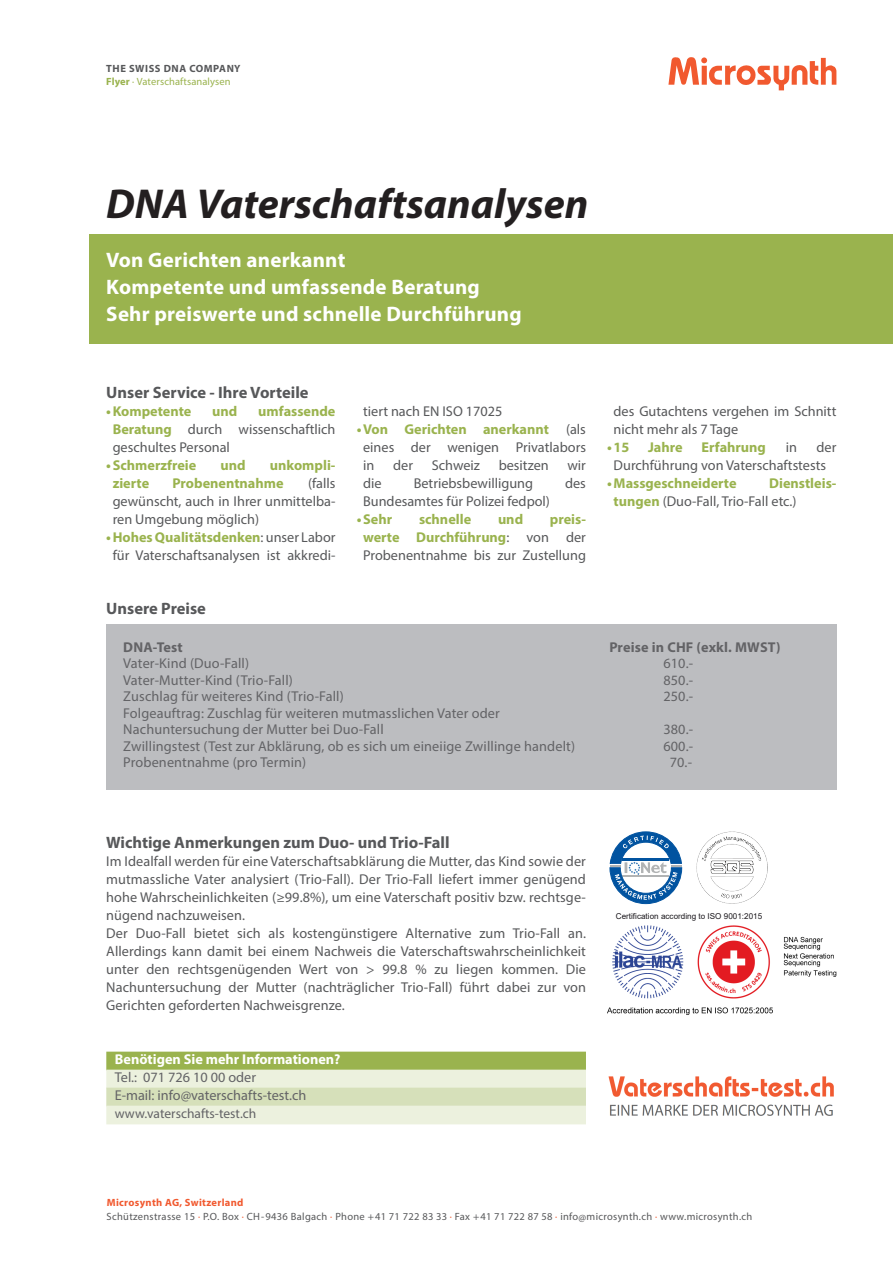
<style>
.page{position:relative;width:893px;height:1263px;background:#fff}
.page>*{position:absolute;margin:0;border:0;box-sizing:border-box;transform-origin:0 0}
._00_HauptTitel{font:italic 700 42px "Myriad Pro";color:#231f20}
._00_Lead_White{font:700 21px "Myriad Pro";letter-spacing:.01em;color:#fff}
._00_Titel{font:700 16.5px "Myriad Pro";color:#57585a}
._00_Lauftext{font:14.25px/18px "Myriad Pro";color:#57585a;text-align:justify}
._00_Lead_White-2{font:14.25px "Myriad Pro";letter-spacing:.01em;color:#636366}
.t1{font:700 14.25px "Myriad Pro";color:#9ab34e}
.Tab_Text_30_Prozent{font:14.25px "Myriad Pro";color:#636366}
.Tab_Text_full{font:700 14.25px "Myriad Pro";color:#fff}
._00_Lead_White-3{font:700 14.25px "Myriad Pro";letter-spacing:.01em;color:#636366}
.Tab_Text_15_Prozent{font:14.25px "Myriad Pro";color:#636366}
.Tab_Text_15_Prozent-2{font:13.5px "Myriad Pro";color:#636366}
.t2{font:10.5px/14.9px "Myriad Pro";letter-spacing:.03em;color:#57585a}
.t3{font:10.5px/12.6px "Myriad Pro";letter-spacing:.01em;color:#9ab34e}
.t4{font:8.1px "Arial";color:#1a171c}
.s1{font-weight:700;color:#57585a}
.s2{font-weight:700}
.s3{font-weight:700;color:#9ab34e}
.s4{font-weight:700;color:#f1592f}
.s5{color:#f1592f}
</style>
<div class="page">
<svg style="left:668px;top:57px;width:168px;height:33px"></svg>
<div style="left:89px;top:234px;width:804px;height:109px;background:#9ab34e"></div>
<div style="left:106px;top:1052px;width:480px;height:18px;background:#9ab34e"></div>
<div style="left:106px;top:1070px;width:480px;height:18px;background:#ecf1de"></div>
<div style="left:106px;top:1088px;width:480px;height:18px;background:#d6e0ba"></div>
<div style="left:106px;top:1106px;width:480px;height:18px;background:#ecf1de"></div>
<div style="left:106px;top:624px;width:730px;height:166px;background:#bcbdc0"></div>
<img style="left:607px;top:925px;width:229px;height:90px">
<svg style="left:610px;top:832px;width:72px;height:72px"></svg>
<img style="left:696px;top:832px;width:72px;height:71px">
<img style="left:608px;top:1076px;width:226px;height:40px">
<p class="t3" style="left:106px;top:62px;width:136px"><span class="s1">THE SWISS DNA COMPANY<br></span><span class="s2">Flyer</span> · Vaterschaftsanalysen</p>
<p class="_00_HauptTitel" style="left:106px;top:177px;width:484px">DNA Vaterschaftsanalysen</p>
<p class="_00_Lead_White" style="left:106px;top:246px;width:241px">Von Gerichten anerkannt</p>
<p class="_00_Lead_White" style="left:106px;top:273px;width:375px">Kompetente und umfassende Beratung</p>
<p class="_00_Lead_White" style="left:106px;top:300px;width:417px">Sehr preiswerte und schnelle Durchführung</p>
<p class="_00_Titel" style="left:106px;top:382px;width:204px">Unser Service - Ihre Vorteile</p>
<p class="t1" style="left:106px;top:402px;width:87px">•Kompetente</p>
<p class="t1" style="left:212px;top:402px;width:27px">und</p>
<p class="_00_Lauftext" style="left:113px;top:402px;width:224px;text-indent:146px"><span class="s3">umfassende Beratung</span> durch wissenschaftlich geschultes Personal</p>
<p class="t1" style="left:106px;top:456px;width:92px">•Schmerzfreie</p>
<p class="t1" style="left:221px;top:456px;width:27px">und</p>
<p class="t1" style="left:270px;top:456px;width:67px">unkompli-</p>
<p class="t1" style="left:113px;top:474px;width:38px">zierte</p>
<p class="t1" style="left:172px;top:474px;width:113px">Probenentnahme</p>
<p class="_00_Lauftext" style="left:113px;top:474px;width:224px;text-indent:195px">(falls gewünscht, auch in Ihrer unmittelba&shy;ren Umgebung möglich)</p>
<p class="_00_Lauftext" style="left:106px;top:528px;width:231px;text-align:center"><span class="s3">•Hohes Qualitätsdenken</span>: unser Labor für Vaterschaftsanalysen ist akkredi-</p>
<p class="_00_Titel" style="left:106px;top:598px;width:101px">Unsere Preise</p>
<p class="_00_Lauftext" style="left:363px;top:402px;width:141px">tiert nach EN ISO 17025</p>
<p class="_00_Lauftext" style="left:363px;top:420px;width:224px;text-indent:-6px"><span class="s3">•Von Gerichten anerkannt</span> (als eines der wenigen Privatlabors in</p>
<p class="_00_Lauftext" style="left:393px;top:456px;width:21px">der</p>
<p class="_00_Lauftext" style="left:432px;top:456px;width:50px">Schweiz</p>
<p class="_00_Lauftext" style="left:499px;top:456px;width:51px">besitzen</p>
<p class="_00_Lauftext" style="left:567px;top:456px;width:20px">wir</p>
<p class="_00_Lauftext" style="left:363px;top:474px;width:20px">die</p>
<p class="_00_Lauftext" style="left:414px;top:474px;width:121px">Betriebsbewilligung</p>
<p class="_00_Lauftext" style="left:565px;top:474px;width:22px">des</p>
<p class="_00_Lauftext" style="left:363px;top:492px;width:188px">Bundesamtes für Polizei fedpol)</p>
<p class="t1" style="left:357px;top:510px;width:37px">•Sehr</p>
<p class="t1" style="left:419px;top:510px;width:54px">schnelle</p>
<p class="t1" style="left:498px;top:510px;width:27px">und</p>
<p class="_00_Lauftext" style="left:363px;top:510px;width:224px;text-indent:187px"><span class="s3">preis&shy;werte Durchführung</span>: von der Probenentnahme bis zur Zustellung</p>
<p class="_00_Lauftext" style="left:614px;top:402px;width:224px">des Gutachtens vergehen im Schnitt nicht mehr als 7 Tage</p>
<p class="t1" style="left:607px;top:438px;width:24px">•15</p>
<p class="t1" style="left:648px;top:438px;width:36px">Jahre</p>
<p class="t1" style="left:701px;top:438px;width:66px">Erfahrung</p>
<p class="_00_Lauftext" style="left:786px;top:438px;width:13px">in</p>
<p class="_00_Lauftext" style="left:614px;top:438px;width:224px;text-indent:203px">der<br>Durchführung von Vaterschaftstests</p>
<p class="t1" style="left:607px;top:474px;width:131px">•Massgeschneiderte</p>
<p class="_00_Lauftext" style="left:614px;top:474px;width:224px;text-indent:156px"><span class="s3">Dienstleis&shy;tungen</span> (Duo-Fall, Trio-Fall etc.)</p>
<p class="_00_Lead_White-3" style="left:123px;top:638px;width:61px">DNA-Test</p>
<p class="_00_Lead_White-3" style="left:609px;top:638px;width:173px">Preise in CHF (exkl. MWST)</p>
<p class="_00_Lead_White-2" style="left:123px;top:655px;width:127px">Vater-Kind (Duo-Fall)</p>
<p class="_00_Lead_White-2" style="left:663px;top:655px;width:31px">610.-</p>
<p class="_00_Lead_White-2" style="left:123px;top:671px;width:171px">Vater-Mutter-Kind (Trio-Fall)</p>
<p class="_00_Lead_White-2" style="left:663px;top:671px;width:31px">850.-</p>
<p class="_00_Lead_White-2" style="left:123px;top:688px;width:222px">Zuschlag für weiteres Kind (Trio-Fall)</p>
<p class="_00_Lead_White-2" style="left:663px;top:688px;width:31px">250.-</p>
<p class="_00_Lead_White-2" style="left:123px;top:704px;width:378px">Folgeauftrag: Zuschlag für weiteren mutmasslichen Vater oder</p>
<p class="_00_Lead_White-2" style="left:123px;top:721px;width:262px">Nachuntersuchung der Mutter bei Duo-Fall</p>
<p class="_00_Lead_White-2" style="left:663px;top:721px;width:31px">380.-</p>
<p class="_00_Lead_White-2" style="left:123px;top:737px;width:453px">Zwillingstest (Test zur Abklärung, ob es sich um eineiige Zwillinge handelt)</p>
<p class="_00_Lead_White-2" style="left:663px;top:737px;width:31px">600.-</p>
<p class="_00_Lead_White-2" style="left:123px;top:754px;width:185px">Probenentnahme (pro Termin)</p>
<p class="_00_Lead_White-2" style="left:670px;top:754px;width:24px">70.-</p>
<p class="_00_Titel" style="left:106px;top:832px;width:345px">Wichtige Anmerkungen zum Duo- und Trio-Fall</p>
<p class="_00_Lauftext" style="left:106px;top:852px;width:481px">Im Idealfall werden für eine Vaterschaftsabklärung die Mutter, das Kind sowie der mutmassliche Vater analysiert (Trio-Fall). Der Trio-Fall liefert immer genügend hohe Wahrscheinlichkeiten (≥99.8%), um eine Vaterschaft positiv bzw. rechtsge&shy;nügend nachzuweisen.</p>
<p class="_00_Lauftext" style="left:106px;top:924px;width:481px">Der Duo-Fall bietet sich als kostengünstigere Alternative zum Trio-Fall an.<br>Allerdings kann damit bei einem Nachweis die Vaterschaftswahrscheinlichkeit unter den rechtsgenügenden Wert von &gt; 99.8 % zu liegen kommen. Die Nachuntersuchung der Mutter (nachträglicher Trio-Fall) führt dabei zur von Gerichten geforderten Nachweisgrenze.</p>
<p class="Tab_Text_full" style="left:115px;top:1050px;width:227px">Benötigen Sie mehr Informationen?</p>
<p class="Tab_Text_15_Prozent" style="left:115px;top:1069px;width:143px">Tel.: 071 726 10 00 oder</p>
<p class="Tab_Text_30_Prozent" style="left:115px;top:1087px;width:193px">E-mail: info@vaterschafts-test.ch</p>
<p class="Tab_Text_15_Prozent-2" style="left:115px;top:1105px;width:143px">www.vaterschafts-test.ch</p>
<p class="t4" style="left:616px;top:910px;width:148px">Certification according to ISO 9001:2015</p>
<p class="t2" style="left:107px;top:1194px;width:647px"><span class="s4">Microsynth AG, Switzerland<br></span>Schützenstrasse 15 <span class="s5">·</span> P.O. Box <span class="s5">·</span> CH-9436 Balgach <span class="s5">·</span> Phone +41 71 722 83 33 <span class="s5">·</span> Fax +41 71 722 87 58 <span class="s5">·</span> info@microsynth.ch <span class="s5">·</span> www.microsynth.ch</p>
</div>
